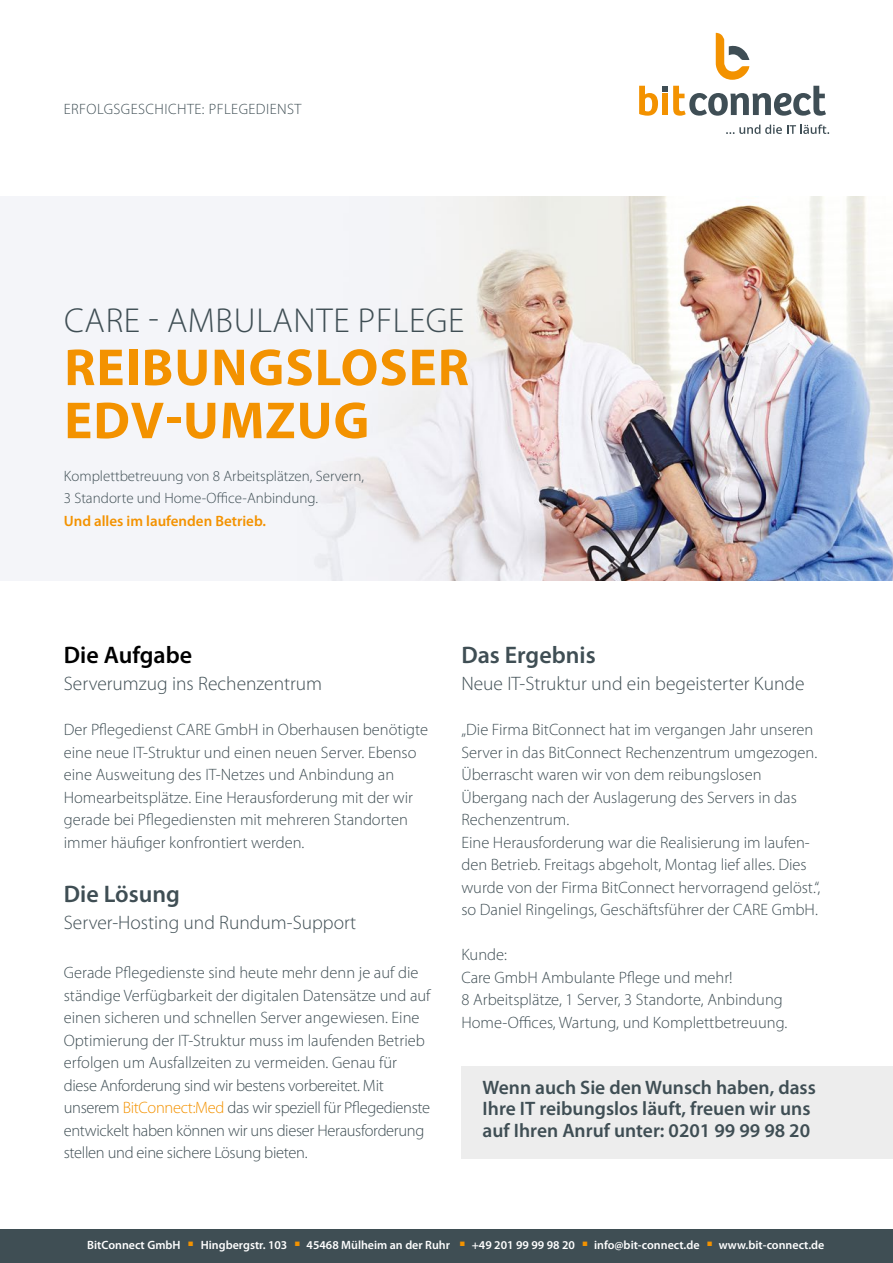
<style>
.page{position:relative;width:893px;height:1263px;background:#fff}
.page>*{position:absolute;margin:0;border:0;box-sizing:border-box;transform-origin:0 0}
.t1{font:700 52.5px/53.1px "Myriad Pro";letter-spacing:.02em;color:#f39200}
.t2{font:300 34.8px "Myriad Pro";letter-spacing:.02em;color:#3f4e54}
.t3{font:600 24px "Myriad Pro";color:#3f4e54}
.t4{font:600 24px "Myriad Pro";color:#000}
.t5{font:300 19.5px "Myriad Pro";color:#3f4e54}
.t6{font:600 19.5px/21.8px "Myriad Pro";color:#3f4e54}
.t7{font:300 16.5px/22.5px "Myriad Pro";color:#3f4e54}
.t8{font:300 15px/22.5px "Myriad Pro";color:#3f4e54}
.t9{font:300 15px "Myriad Pro";letter-spacing:.03em;color:#3f4e54}
.t10{font:600 15px "Myriad Pro";color:#f39200}
.t11{font:600 12px "Myriad Pro";color:#fff}
.s1{color:#f39200}
</style>
<div class="page">
<div style="left:461px;top:1067px;width:432px;height:92px;background:#ededed"></div>
<img style="left:0;top:196px;width:893px;height:384px">
<div style="left:0;top:1229px;width:893px;height:34px;background:#3f4e54"></div>
<svg style="left:716px;top:33px;width:33px;height:47px"></svg>
<svg style="left:726px;top:125px;width:103px;height:9px"></svg>
<svg style="left:639px;top:86px;width:187px;height:30px"></svg>
<p class="t9" style="left:64px;top:100px;width:239px">ERFOLGSGESCHICHTE: PFLEGEDIENST</p>
<h2 class="t2" style="left:64px;top:299px;width:402px">CARE - AMBULANTE PFLEGE</h2>
<h1 class="t1" style="left:64px;top:339px;width:406px">REIBUNGSLOSER<br>EDV-UMZUG</h1>
<p class="t8" style="left:64px;top:464px;width:302px">Komplettbetreuung von 8 Arbeitsplätzen, Servern,<br>3 Standorte und Home-Office-Anbindung.</p>
<p class="t10" style="left:64px;top:511px;width:204px">Und alles im laufenden Betrieb.</p>
<h3 class="t4" style="left:64px;top:640px;width:130px">Die Aufgabe</h3>
<p class="t5" style="left:64px;top:672px;width:260px">Serverumzug ins Rechenzentrum</p>
<p class="t7" style="left:64px;top:718px;width:366px">Der Pflegedienst CARE GmbH in Oberhausen benötigte eine neue IT-Struktur und einen neuen Server. Ebenso eine Ausweitung des IT-Netzes und Anbindung an Homearbeitsplätze. Eine Herausforderung mit der wir gerade bei Pflegediensten mit mehreren Standorten immer häufiger konfrontiert werden.</p>
<h3 class="t3" style="left:64px;top:878px;width:118px">Die Lösung</h3>
<p class="t5" style="left:64px;top:911px;width:294px">Server-Hosting und Rundum-Support</p>
<p class="t7" style="left:64px;top:961px;width:368px">Gerade Pflegedienste sind heute mehr denn je auf die ständige Verfügbarkeit der digitalen Datensätze und auf einen sicheren und schnellen Server angewiesen. Eine Optimierung der IT-Struktur muss im laufenden Betrieb erfolgen um Ausfallzeiten zu vermeiden. Genau für diese Anforderung sind wir bestens vorbereitet. Mit unserem <span class="s1">BitConnect:Med</span> das wir speziell für Pflegedienste entwickelt haben können wir uns dieser Herausforderung stellen und eine sichere Lösung bieten.</p>
<h3 class="t3" style="left:461px;top:640px;width:136px">Das Ergebnis</h3>
<p class="t5" style="left:461px;top:672px;width:345px">Neue IT-Struktur und ein begeisterter Kunde</p>
<p class="t7" style="left:461px;top:718px;width:360px">„Die Firma BitConnect hat im vergangen Jahr unseren Server in das BitConnect Rechenzentrum umgezogen.<br>Überrascht waren wir von dem reibungslosen Übergang nach der Auslagerung des Servers in das Rechenzentrum.<br>Eine Herausforderung war die Realisierung im laufen&shy;den Betrieb. Freitags abgeholt, Montag lief alles. Dies wurde von der Firma BitConnect hervorragend gelöst.“, so Daniel Ringelings, Geschäftsführer der CARE GmbH.</p>
<p class="t7" style="left:461px;top:943px;width:327px">Kunde:<br>Care GmbH Ambulante Pflege und mehr!<br>8 Arbeitsplätze, 1 Server, 3 Standorte, Anbindung Home-Offices, Wartung, und Komplettbetreuung.</p>
<p class="t6" style="left:483px;top:1076px;width:335px">Wenn auch Sie den Wunsch haben, dass<br>Ihre IT reibungslos läuft, freuen wir uns auf Ihren Anruf unter: 0201 99 99 98 20</p>
<p class="t11" style="left:87px;top:1238px;width:738px">BitConnect GmbH <sup>P</sup> Hingbergstr. 103 <sup>P</sup> 45468 Mülheim an der Ruhr <sup>P</sup> +49 201 99 99 98 20 <sup>P</sup> info@bit-connect.de <sup>P</sup> www.bit-connect.de</p>
</div>
